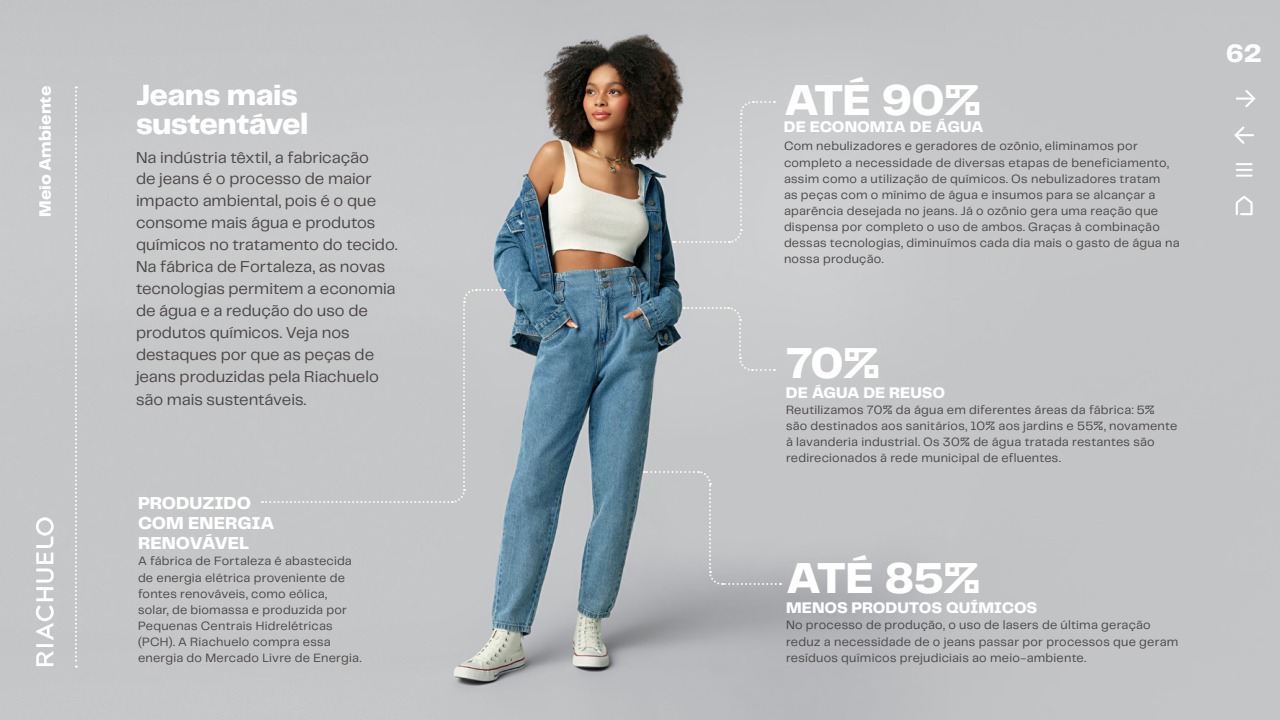
<style>
.page{position:relative;width:1280px;height:720px;background:#fff}
.page>*{position:absolute;margin:0;border:0;box-sizing:border-box;transform-origin:0 0}
.t1{font:800 45px "PP Telegraf";letter-spacing:-.025em;color:#fff}
.t2{font:800 30.4px/28.5px "PP Telegraf";letter-spacing:-.02em;color:#fff}
.t3{font:800 26.3px "PP Telegraf";color:#fff}
.t4{font:800 18px/20px "PP Telegraf";letter-spacing:-.01em;color:#fff}
.t5{font:800 17px "PP Telegraf";letter-spacing:.005em;color:#fff}
.t6{font:16.4px/22px "PP Telegraf";color:#4a4644}
.t7{font:800 16px "PP Telegraf";letter-spacing:-.005em;color:#fff}
.t8{font:12.5px/16px "PP Telegraf";letter-spacing:.02em;color:#4a4644}
</style>
<div class="page">
<img style="left:0;top:0;width:1280px;height:720px">
<svg style="left:1234px;top:127px;width:20px;height:17px"></svg>
<svg style="left:1236px;top:90px;width:19px;height:17px"></svg>
<svg style="left:1236px;top:196px;width:17px;height:19px"></svg>
<svg style="left:1237px;top:163px;width:15px;height:14px"></svg>
<svg style="left:75px;top:86px;width:2px;height:582px"></svg>
<div style="left:262px;top:288px;width:243px;height:216px;background:#c5c6c8"></div>
<div style="left:673px;top:100px;width:102px;height:144px;background:#cccdcf"></div>
<svg style="left:644px;top:470px;width:137px;height:116px;background:#c1c2c4"></svg>
<div style="left:684px;top:306px;width:91px;height:66px;background:#cacbcd"></div>
<svg style="left:35px;top:517px;width:19px;height:149px"></svg>
<h3 class="t5" style="left:34px;top:217px;width:133px;rotate:-90deg">Meio Ambiente</h3>
<h2 class="t2" style="left:136px;top:81px;width:174px">Jeans mais sustentável</h2>
<p class="t6" style="left:136px;top:146px;width:263px">Na indústria têxtil, a fabricação<br>de jeans é o processo de maior impacto ambiental, pois é o que consome mais água e produtos químicos no tratamento do tecido.<br>Na fábrica de Fortaleza, as novas tecnologias permitem a economia de água e a redução do uso de produtos químicos. Veja nos destaques por que as peças de jeans produzidas pela Riachuelo são mais sustentáveis.</p>
<h3 class="t4" style="left:138px;top:494px;width:138px">PRODUZIDO<br>COM ENERGIA<br>RENOVÁVEL</h3>
<p class="t8" style="left:138px;top:553px;width:225px">A fábrica de Fortaleza é abastecida de energia elétrica proveniente de fontes renováveis, como eólica,<br>solar, de biomassa e produzida por Pequenas Centrais Hidrelétricas (PCH). A Riachuelo compra essa energia do Mercado Livre de Energia.</p>
<h1 class="t1" style="left:784px;top:70px;width:199px">ATÉ 90%</h1>
<p class="t8" style="left:784px;top:138px;width:397px">Com nebulizadores e geradores de ozônio, eliminamos por completo a necessidade de diversas etapas de beneficiamento, assim como a utilização de químicos. Os nebulizadores tratam<br>as peças com o mínimo de água e insumos para se alcançar a aparência desejada no jeans. Já o ozônio gera uma reação que dispensa por completo o uso de ambos. Graças à combinação dessas tecnologias, diminuímos cada dia mais o gasto de água na nossa produção.</p>
<p class="t7" style="left:784px;top:116px;width:201px">DE ECONOMIA DE ÁGUA</p>
<h1 class="t1" style="left:786px;top:332px;width:96px">70%</h1>
<p class="t7" style="left:786px;top:382px;width:161px">DE ÁGUA DE REUSO</p>
<p class="t8" style="left:786px;top:401px;width:393px">Reutilizamos 70% da água em diferentes áreas da fábrica: 5% são destinados aos sanitários, 10% aos jardins e 55%, novamente à lavanderia industrial. Os 30% de água tratada restantes são redirecionados à rede municipal de efluentes.</p>
<h1 class="t1" style="left:786px;top:548px;width:197px">ATÉ 85%</h1>
<p class="t7" style="left:786px;top:597px;width:253px">MENOS PRODUTOS QUÍMICOS</p>
<p class="t8" style="left:786px;top:617px;width:394px">No processo de produção, o uso de lasers de última geração reduz a necessidade de o jeans passar por processos que geram resíduos químicos prejudiciais ao meio-ambiente.</p>
<h3 class="t3" style="left:1226px;top:35px;width:37px">62</h3>
</div>
